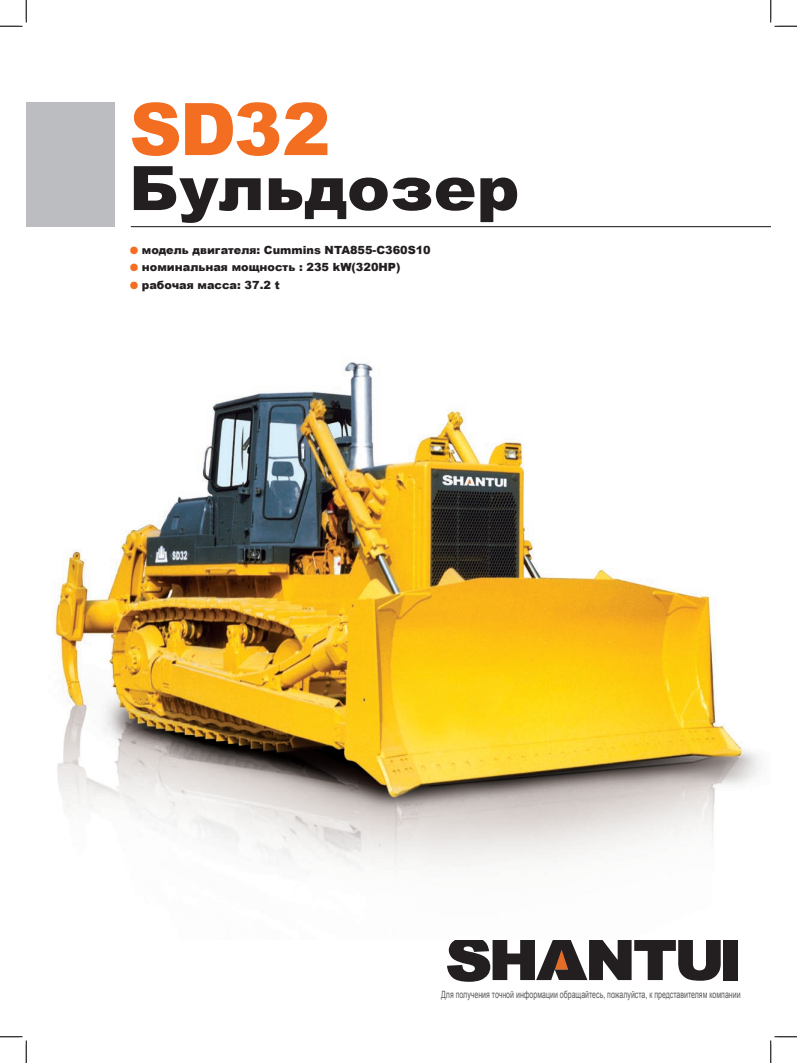
<style>
.page{position:relative;width:797px;height:1063px;background:#fff}
.page>*{position:absolute;margin:0;border:0;box-sizing:border-box;transform-origin:0 0}
.t1{font:900 72.5px "Arial";color:#f36e21}
.t2{font:900 61.25px "Arial";color:#231f20;scale:1.05 1}
.t3{font:900 11.25px "Arial";color:#231f20}
.t4{font:10px "Arial";color:#57585a;scale:.7 1}
.s1{font-family:"Sim Sun";font-weight:400;font-size:10px;color:#f36e21}
</style>
<div class="page">
<div style="left:26px;top:102px;width:89px;height:124px;background:#bcbdc0"></div>
<hr style="left:131px;top:226px;width:639px;height:1px;background:#231f20">
<div style="left:723px;top:939px;width:15px;height:40px;background:#231f20"></div>
<svg style="left:447px;top:940px;width:273px;height:41px"></svg>
<img style="left:53px;top:362px;width:708px;height:507px">
<svg style="left:0;top:0;width:27px;height:27px"></svg>
<svg style="left:0;top:1036px;width:27px;height:26px"></svg>
<svg style="left:770px;top:0;width:27px;height:27px"></svg>
<svg style="left:770px;top:1036px;width:27px;height:26px"></svg>
<h1 class="t1" style="left:129px;top:76px;width:203px">SD32</h1>
<h2 class="t2" style="left:129px;top:144px;width:373px">Бульдозер</h2>
<p class="t3" style="left:129px;top:242px;width:303px"><span class="s1">●</span> модель двигателя: Cummins NTA855-C360S10</p>
<p class="t3" style="left:129px;top:259px;width:273px"><span class="s1">●</span> номинальная мощность : 235 kW(320HP)</p>
<p class="t3" style="left:129px;top:277px;width:152px"><span class="s1">●</span> рабочая масса: 37.2 t</p>
<p class="t4" style="left:441px;top:987px;width:429px">Для получения точной информации обращайтесь, пожалуйста, к представителям компании</p>
</div>
